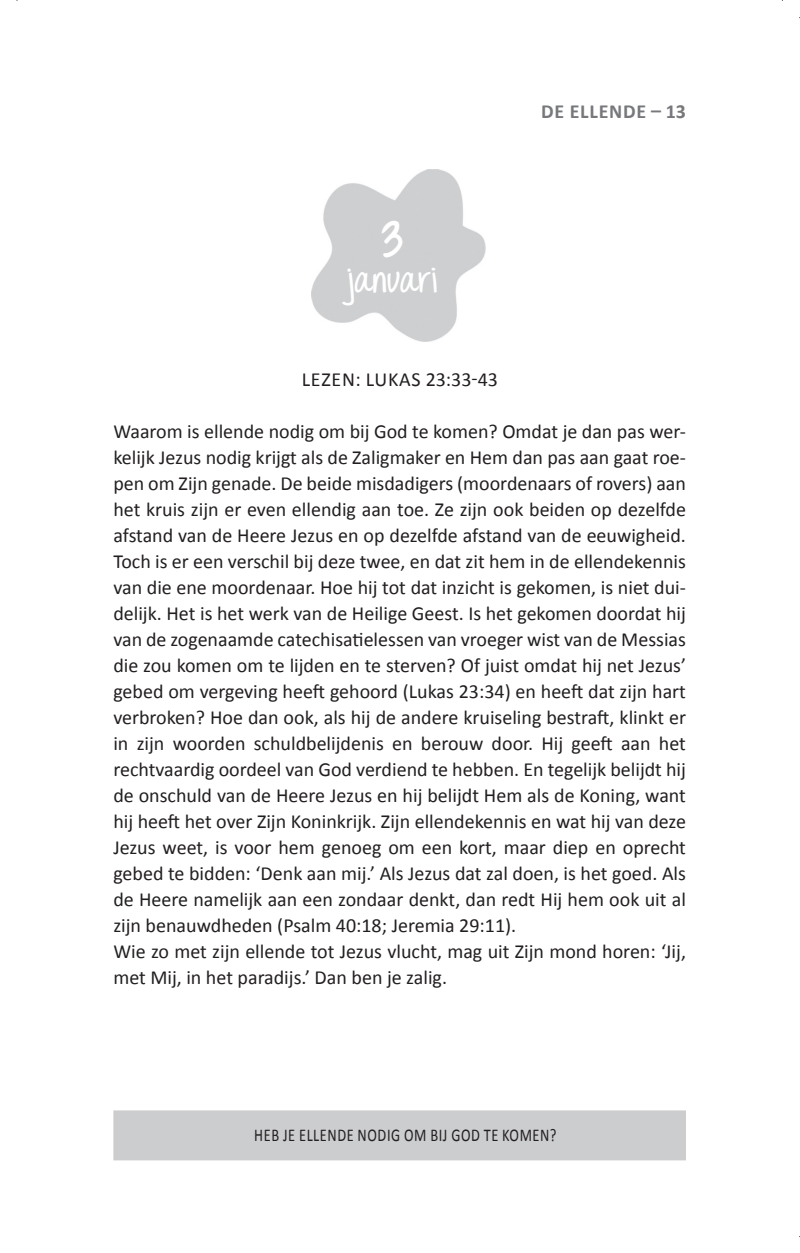
<style>
.page{position:relative;width:800px;height:1253px;background:#fff}
.page>*{position:absolute;margin:0;border:0;box-sizing:border-box;transform-origin:0 0}
.t1{font:700 48px "Throw My Hands Upinthe Air";color:#fff}
.t2{font:700 32px "Throw My Hands Upinthe Air";color:#fff}
.t3{font:20px/26px "Calibri";color:#231f20}
.t4{font:20px "Calibri";letter-spacing:.04em;color:#231f20}
.t5{font:700 20px "Calibri";letter-spacing:.04em;color:#76787b}
.t6{font:18px "Calibri";letter-spacing:.04em;color:#231f20;scale:.8 1}
</style>
<div class="page">
<img style="left:312px;top:170px;width:174px;height:172px">
<div style="left:113px;top:1110px;width:573px;height:50px;background:#cccdcf"></div>
<h1 class="t1" style="left:381px;top:209px;width:23px">3</h1>
<h2 class="t2" style="left:347px;top:261px;width:91px">JANUARI</h2>
<p class="t5" style="left:541px;top:97px;width:146px">DE ELLENDE – 13</p>
<p class="t4" style="left:302px;top:366px;width:198px">LEZEN: LUKAS 23:33-43</p>
<p class="t3" style="left:113px;top:418px;width:574px">Waarom is ellende nodig om bij God te komen? Omdat je dan pas wer&shy;kelijk Jezus nodig krijgt als de Zaligmaker en Hem dan pas aan gaat roe&shy;pen om Zijn genade. De beide misdadigers (moordenaars of rovers) aan het kruis zijn er even ellendig aan toe. Ze zijn ook beiden op dezelfde afstand van de Heere Jezus en op dezelfde afstand van de eeuwigheid.<br>Toch is er een verschil bij deze twee, en dat zit hem in de ellendekennis van die ene moordenaar. Hoe hij tot dat inzicht is gekomen, is niet dui&shy;delijk. Het is het werk van de Heilige Geest. Is het gekomen doordat hij van de zogenaamde catechisatielessen van vroeger wist van de Messias die zou komen om te lijden en te sterven? Of juist omdat hij net Jezus’ gebed om vergeving heeft gehoord (Lukas 23:34) en heeft dat zijn hart verbroken? Hoe dan ook, als hij de andere kruiseling bestraft, klinkt er in zijn woorden schuldbelijdenis en berouw door. Hij geeft aan het rechtvaardig oordeel van God verdiend te hebben. En tegelijk belijdt hij de onschuld van de Heere Jezus en hij belijdt Hem als de Koning, want hij heeft het over Zijn Koninkrijk. Zijn ellendekennis en wat hij van deze Jezus weet, is voor hem genoeg om een kort, maar diep en oprecht gebed te bidden: ‘Denk aan mij.’ Als Jezus dat zal doen, is het goed. Als de Heere namelijk aan een zondaar denkt, dan redt Hij hem ook uit al zijn benauwdheden (Psalm 40:18; Jeremia 29:11).<br>Wie zo met zijn ellende tot Jezus vlucht, mag uit Zijn mond horen: ‘Jij, met Mij, in het paradijs.’ Dan ben je zalig.</p>
<p class="t6" style="left:254px;top:1122px;width:379px">HEB JE ELLENDE NODIG OM BIJ GOD TE KOMEN?</p>
</div>
